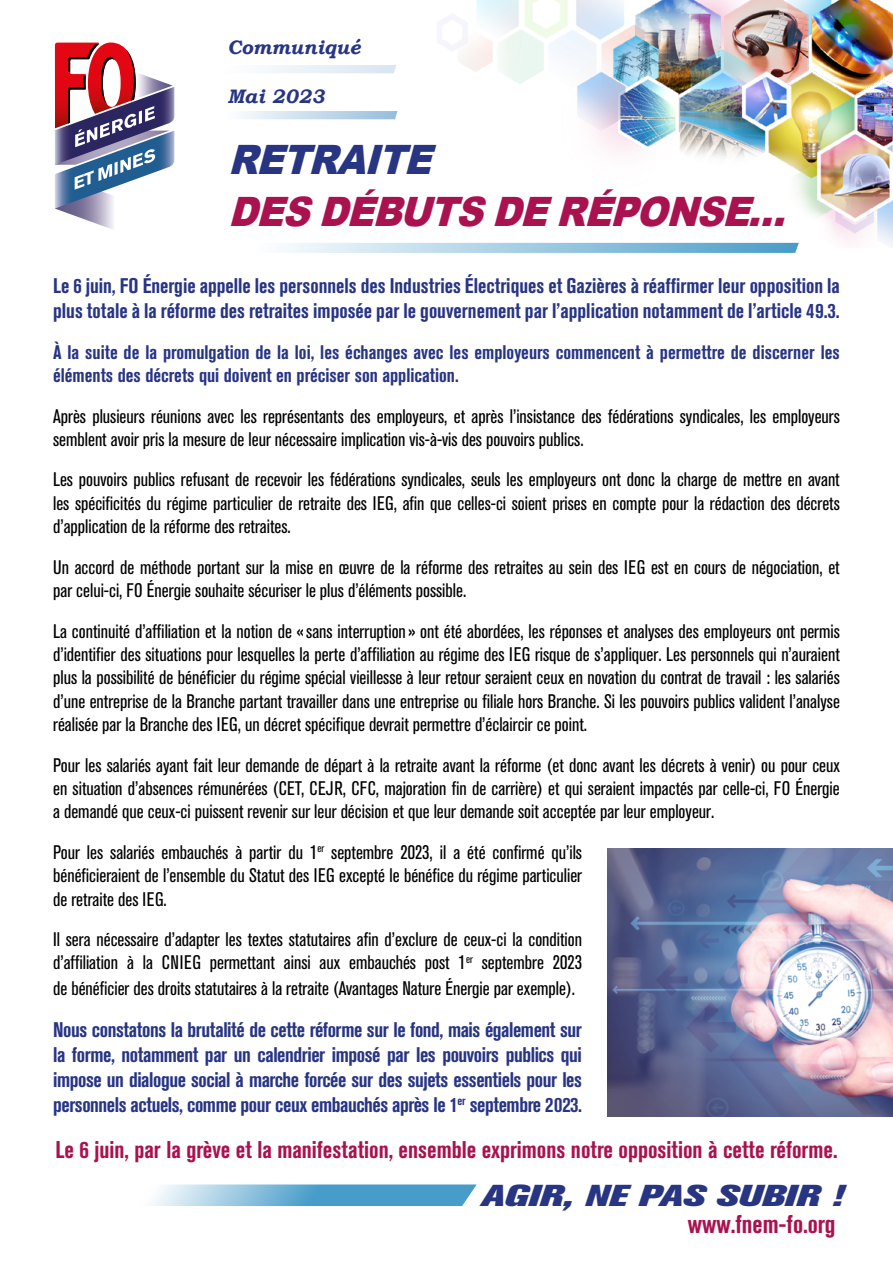
<style>
.page{position:relative;width:893px;height:1263px;background:#fff}
.page>*{position:absolute;margin:0;border:0;box-sizing:border-box;transform-origin:0 0}
.t1{font:italic 900 40.5px "Arial";color:#aa124f;scale:.92 1}
.t2{font:italic 900 40.5px "Arial";color:#283583;scale:.92 1}
.t3{font:italic 800 30px "Akzidenz Grotesk Pro";color:#283583;scale:1.4 1}
.t4{font:700 condensed 25.5px "Akzidenz Grotesk Pro";color:#aa124f}
.t5{font:700 condensed 24px "Akzidenz Grotesk Pro";color:#aa124f}
.t6{font:700 condensed 21px/25.2px "Akzidenz Grotesk Pro";color:#283583}
.t7{font:condensed 19.5px/23.4px "Akzidenz Grotesk Pro";color:#000;text-align:justify}
.t8{font:700 condensed 19.5px/23.4px "Akzidenz Grotesk Pro";color:#283583}
.t9{font:italic 700 19.5px "Bookman Old Style";color:#283583}
</style>
<div class="page">
<svg style="left:151px;top:1184px;width:326px;height:22px;background:#7cb8d8"></svg>
<img style="left:90px;top:0;width:803px;height:247px">
<svg style="left:55px;top:43px;width:119px;height:187px"></svg>
<svg style="left:224px;top:65px;width:173px;height:8px"></svg>
<svg style="left:224px;top:111px;width:174px;height:8px"></svg>
<svg style="left:255px;top:243px;width:544px;height:10px;background:#a4cde3"></svg>
<img style="left:608px;top:848px;width:285px;height:269px">
<p class="t9" style="left:227px;top:33px;width:134px">Communiqué</p>
<p class="t9" style="left:227px;top:82px;width:99px">Mai 2023</p>
<p class="t2" style="left:228px;top:130px;width:238px">RETRAITE</p>
<p class="t1" style="left:228px;top:183px;width:623px">DESDÉBUTSDERÉPONSE…</p>
<p class="t6" style="left:53px;top:273px;width:788px">Le 6 juin, FO Énergie appelle les personnels des Industries Électriques et Gazières à réaffirmer leur opposition la plus totale à la réforme des retraites imposée par le gouvernement par l’application notamment de l’article 49.3.</p>
<p class="t8" style="left:53px;top:340px;width:788px">À la suite de la promulgation de la loi, les échanges avec les employeurs commencent à permettre de discerner les éléments des décrets qui doivent en préciser son application.</p>
<p class="t7" style="left:53px;top:404px;width:788px">Après plusieurs réunions avec les représentants des employeurs, et après l’insistance des fédérations syndicales, les employeurs semblent avoir pris la mesure de leur nécessaire implication vis-à-vis des pouvoirs publics.</p>
<p class="t7" style="left:53px;top:467px;width:788px">Les pouvoirs publics refusant de recevoir les fédérations syndicales, seuls les employeurs ont donc la charge de mettre en avant les spécificités du régime particulier de retraite des IEG, afin que celles-ci soient prises en compte pour la rédaction des décrets d’application de la réforme des retraites.</p>
<p class="t7" style="left:53px;top:555px;width:788px">Un accord de méthode portant sur la mise en œuvre de la réforme des retraites au sein des IEG est en cours de négociation, et par celui-ci, FO Énergie souhaite sécuriser le plus d’éléments possible.</p>
<p class="t7" style="left:53px;top:618px;width:788px">La continuité d’affiliation et la notion de «sans interruption» ont été abordées, les réponses et analyses des employeurs ont permis d’identifier des situations pour lesquelles la perte d’affiliation au régime des IEG risque de s’appliquer. Les personnels qui n’auraient plus la possibilité de bénéficier du régime spécial vieillesse à leur retour seraient ceux en novation du contrat de travail : les salariés d’une entreprise de la Branche partant travailler dans une entreprise ou filiale hors Branche. Si les pouvoirs publics valident l’analyse réalisée par la Branche des IEG, un décret spécifique devrait permettre d’éclaircir ce point.</p>
<p class="t7" style="left:53px;top:752px;width:788px">Pour les salariés ayant fait leur demande de départ à la retraite avant la réforme (et donc avant les décrets à venir) ou pour ceux en situation d’absences rémunérées (CET, CEJR, CFC, majoration fin de carrière) et qui seraient impactés par celle-ci, FO Énergie a demandé que ceux-ci puissent revenir sur leur décision et que leur demande soit acceptée par leur employeur.</p>
<p class="t7" style="left:53px;top:840px;width:530px">Pour les salariés embauchés à partir du 1<sup>er</sup> septembre 2023, il a été confirmé qu’ils bénéficieraient de l’ensemble du Statut des IEG excepté le bénéfice du régime particulier de retraite des IEG.</p>
<p class="t7" style="left:53px;top:927px;width:530px">Il sera nécessaire d’adapter les textes statutaires afin d’exclure de ceux-ci la condition d’affiliation à la CNIEG permettant ainsi aux embauchés post 1<sup>er</sup> septembre 2023</p>
<p class="t7" style="left:53px;top:975px;width:523px">de bénéficier des droits statutaires à la retraite (Avantages Nature Énergie par exemple).</p>
<p class="t6" style="left:53px;top:1016px;width:530px;text-align:justify">Nous constatons la brutalité de cette réforme sur le fond, mais également sur la forme, notamment par un calendrier imposé par les pouvoirs publics qui impose un dialogue social à marche forcée sur des sujets essentiels pour les personnels actuels, comme pour ceux embauchés après le 1<sup>er</sup> septembre 2023.</p>
<p class="t5" style="left:55px;top:1134px;width:784px">Le 6 juin, par la grève et la manifestation, ensemble exprimons notre opposition à cette réforme.</p>
<h2 class="t3" style="left:481px;top:1176px;width:260px">AGIR, NE PAS SUBIR !</h2>
<h3 class="t4" style="left:688px;top:1208px;width:149px">www.fnem-fo.org</h3>
</div>
